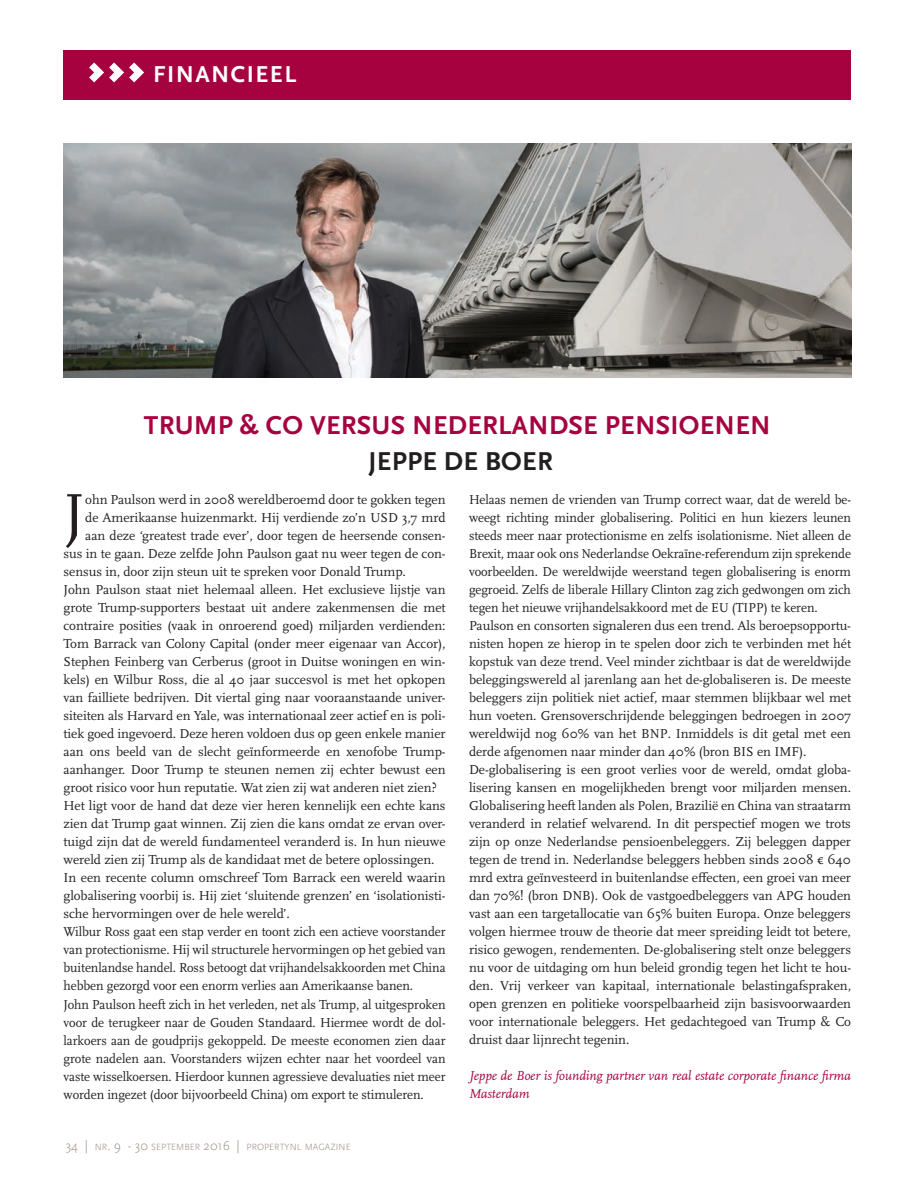
<style>
.page{position:relative;width:910px;height:1192px;background:#fff}
.page>*{position:absolute;margin:0;border:0;box-sizing:border-box;transform-origin:0 0}
.t1{font:60.45px "Scala Pro";color:#231f20}
.t2{font:700 27px "Scala Sans Pro";letter-spacing:.01em;color:#a70240}
.t3{font:700 27px "Scala Sans Pro";letter-spacing:.01em;color:#231f20}
.t4{font:700 24px "Scala Sans Pro";letter-spacing:.06em;color:#fff}
.t5{font:13.5px/18px "Scala Pro";letter-spacing:-.005em;color:#231f20;scale:.96 1}
.t6{font:13.5px "Scala Pro";letter-spacing:-.005em;color:#231f20}
.t7{font:italic 13.5px/18px "Scala Pro";letter-spacing:-.005em;color:#a70240}
.t8{font:300 9.45px "Scala Sans Pro";color:#9d8d85}
.s1{font-size:13.5px}
</style>
<div class="page">
<div style="left:64px;top:51px;width:786px;height:49px;background:#a70240"></div>
<svg style="left:89px;top:62px;width:55px;height:20px"></svg>
<img style="left:64px;top:143px;width:786px;height:234px">
<h3 class="t4" style="left:153px;top:60px;width:144px">FINANCIEEL</h3>
<h2 class="t2" style="left:144px;top:409px;width:628px">TRUMP &amp; CO VERSUS NEDERLANDSE PENSIOENEN</h2>
<h2 class="t3" style="left:368px;top:445px;width:186px">JEPPE DE BOER</h2>
<h1 class="t1" style="left:64px;top:478px;width:24px">J</h1>
<p class="t6" style="left:85px;top:491px;width:361px">ohn Paulson werd in 2008 wereldberoemd door te gokken tegen</p>
<p class="t6" style="left:85px;top:509px;width:361px">de Amerikaanse huizenmarkt. Hij verdiende zo’n USD 3,7 mrd</p>
<p class="t6" style="left:85px;top:527px;width:361px">aan deze ‘greatest trade ever’, door tegen de heersende consen-</p>
<p class="t6" style="left:64px;top:545px;width:383px">sus in te gaan. Deze zelfde John Paulson gaat nu weer tegen de con-</p>
<p class="t6" style="left:64px;top:563px;width:344px">sensus in, door zijn steun uit te spreken voor Donald Trump.</p>
<p class="t6" style="left:64px;top:581px;width:383px">John Paulson staat niet helemaal alleen. Het exclusieve lijstje van</p>
<p class="t6" style="left:64px;top:599px;width:383px">grote Trump-supporters bestaat uit andere zakenmensen die met</p>
<p class="t6" style="left:64px;top:617px;width:383px">contraire posities (vaak in onroerend goed) miljarden verdienden:</p>
<p class="t6" style="left:64px;top:635px;width:383px">Tom Barrack van Colony Capital (onder meer eigenaar van Accor),</p>
<p class="t6" style="left:64px;top:653px;width:383px">Stephen Feinberg van Cerberus (groot in Duitse woningen en win-</p>
<p class="t6" style="left:64px;top:671px;width:383px">kels) en Wilbur Ross, die al 40 jaar succesvol is met het opkopen</p>
<p class="t6" style="left:64px;top:689px;width:383px">van failliete bedrijven. Dit viertal ging naar vooraanstaande univer-</p>
<p class="t6" style="left:64px;top:707px;width:383px">siteiten als Harvard en Yale, was internationaal zeer actief en is poli-</p>
<p class="t6" style="left:64px;top:725px;width:383px">tiek goed ingevoerd. Deze heren voldoen dus op geen enkele manier</p>
<p class="t6" style="left:64px;top:743px;width:383px">aan ons beeld van de slecht geïnformeerde en xenofobe Trump-</p>
<p class="t6" style="left:64px;top:761px;width:383px">aanhanger. Door Trump te steunen nemen zij echter bewust een</p>
<p class="t6" style="left:64px;top:779px;width:375px">groot risico voor hun reputatie. Wat zien zij wat anderen niet zien?</p>
<p class="t6" style="left:64px;top:797px;width:383px">Het ligt voor de hand dat deze vier heren kennelijk een echte kans</p>
<p class="t6" style="left:64px;top:815px;width:383px">zien dat Trump gaat winnen. Zij zien die kans omdat ze ervan over-</p>
<p class="t6" style="left:64px;top:833px;width:383px">tuigd zijn dat de wereld fundamenteel veranderd is. In hun nieuwe</p>
<p class="t6" style="left:64px;top:851px;width:372px">wereld zien zij Trump als de kandidaat met de betere oplossingen.</p>
<p class="t6" style="left:64px;top:869px;width:383px">In een recente column omschreef Tom Barrack een wereld waarin</p>
<p class="t6" style="left:64px;top:887px;width:383px">globalisering voorbij is. Hij ziet ‘sluitende grenzen’ en ‘isolationisti-</p>
<p class="t6" style="left:64px;top:905px;width:228px">sche hervormingen over de hele wereld’.</p>
<p class="t5" style="left:64px;top:922px;width:399px">Wilbur Ross gaat een stap verder en toont zich een actieve voorstander</p>
<p class="t5" style="left:64px;top:940px;width:399px">van protectionisme. Hij wil structurele hervormingen op het gebied van</p>
<p class="t5" style="left:64px;top:958px;width:399px">buitenlandse handel. Ross betoogt dat vrijhandelsakkoorden met China</p>
<p class="t5" style="left:64px;top:976px;width:365px">hebben gezorgd voor een enorm verlies aan Amerikaanse banen.</p>
<p class="t5" style="left:64px;top:994px;width:399px">John Paulson heeft zich in het verleden, net als Trump, al uitgesproken</p>
<p class="t5" style="left:64px;top:1012px;width:399px">voor de terugkeer naar de Gouden Standaard. Hiermee wordt de dol-</p>
<p class="t5" style="left:64px;top:1030px;width:399px">larkoers aan de goudprijs gekoppeld. De meeste economen zien daar</p>
<p class="t5" style="left:64px;top:1048px;width:399px">grote nadelen aan. Voorstanders wijzen echter naar het voordeel van</p>
<p class="t5" style="left:64px;top:1066px;width:399px">vaste wisselkoersen. Hierdoor kunnen agressieve devaluaties niet meer</p>
<p class="t5" style="left:64px;top:1084px;width:376px">worden ingezet (door bijvoorbeeld China) om export te stimuleren.</p>
<p class="t8" style="left:66px;top:1141px;width:286px"><span class="s1">34 |</span> NR<span class="s1">. 9 - 30</span> SEPTEMBER <span class="s1">2016 |</span> PROPERTYNL MAGAZINE</p>
<p class="t5" style="left:469px;top:490px;width:399px">Helaas nemen de vrienden van Trump correct waar, dat de wereld be&shy;weegt richting minder globalisering. Politici en hun kiezers leunen steeds meer naar protectionisme en zelfs isolationisme. Niet alleen de Brexit, maar ook ons Nederlandse Oekraïne-referendum zijn sprekende voorbeelden. De wereldwijde weerstand tegen globalisering is enorm gegroeid. Zelfs de liberale Hillary Clinton zag zich gedwongen om zich tegen het nieuwe vrijhandelsakkoord met de EU (TIPP) te keren.<br>Paulson en consorten signaleren dus een trend. Als beroepsopportu&shy;nisten hopen ze hierop in te spelen door zich te verbinden met hét kopstuk van deze trend. Veel minder zichtbaar is dat de wereldwijde beleggingswereld al jarenlang aan het de-globaliseren is. De meeste beleggers zijn politiek niet actief, maar stemmen blijkbaar wel met hun voeten. Grensoverschrijdende beleggingen bedroegen in 2007 wereldwijd nog 60% van het BNP. Inmiddels is dit getal met een derde afgenomen naar minder dan 40% (bron BIS en IMF).<br>De-globalisering is een groot verlies voor de wereld, omdat globa&shy;lisering kansen en mogelijkheden brengt voor miljarden mensen.<br>Globalisering heeft landen als Polen, Brazilië en China van straatarm veranderd in relatief welvarend. In dit perspectief mogen we trots zijn op onze Nederlandse pensioenbeleggers. Zij beleggen dapper tegen de trend in. Nederlandse beleggers hebben sinds 2008 € 640 mrd extra geïnvesteerd in buitenlandse effecten, een groei van meer dan 70%! (bron DNB). Ook de vastgoedbeleggers van APG houden vast aan een targetallocatie van 65% buiten Europa. Onze beleggers volgen hiermee trouw de theorie dat meer spreiding leidt tot betere, risico gewogen, rendementen. De-globalisering stelt onze beleggers nu voor de uitdaging om hun beleid grondig tegen het licht te hou&shy;den. Vrij verkeer van kapitaal, internationale belastingafspraken, open grenzen en politieke voorspelbaarheid zijn basisvoorwaarden voor internationale beleggers. Het gedachtegoed van Trump &amp; Co druist daar lijnrecht tegenin.</p>
<p class="t7" style="left:469px;top:1066px;width:383px">Jeppe de Boer is founding partner van real estate corporate finance firma<br>Masterdam</p>
</div>
